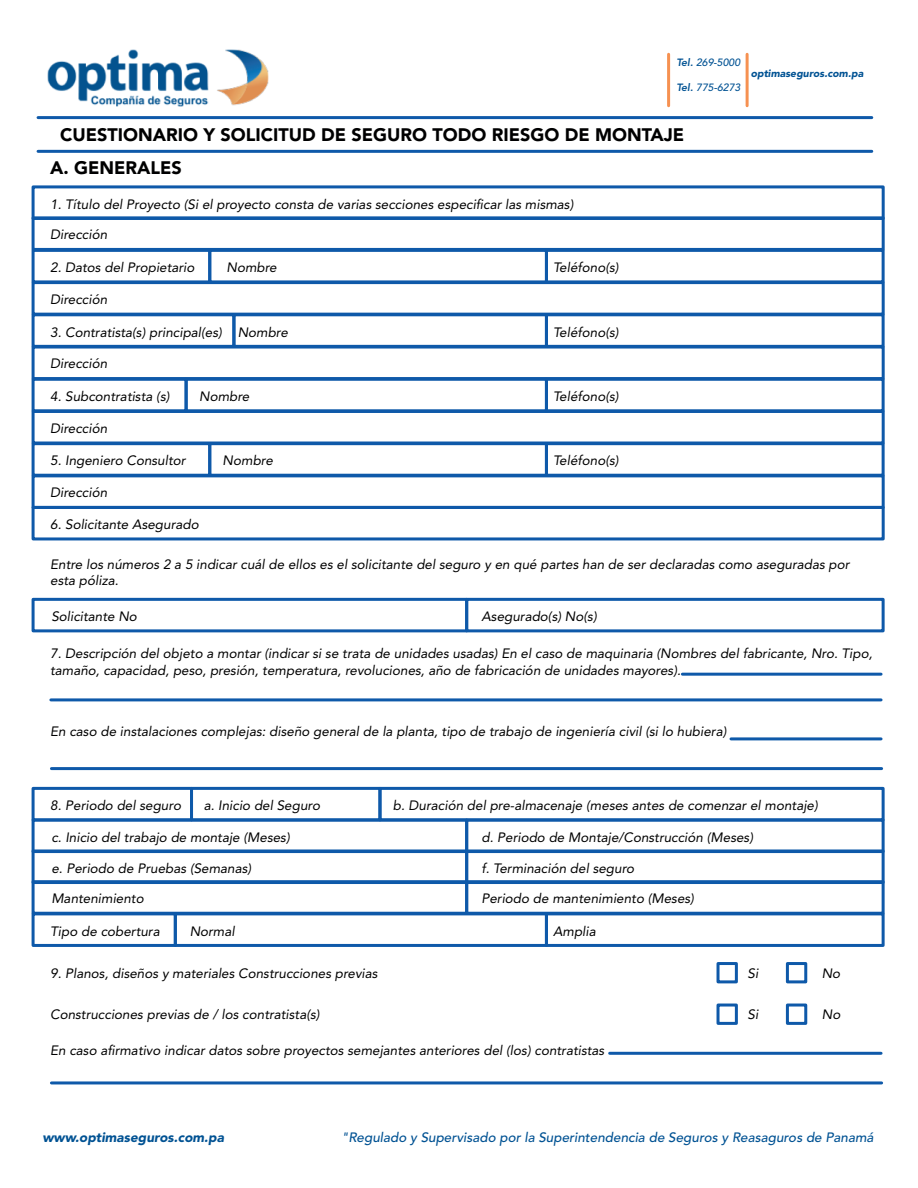
<style>
.page{position:relative;width:918px;height:1188px;background:#fff}
.page>*{position:absolute;margin:0;border:0;box-sizing:border-box;transform-origin:0 0}
.t1{font:900 18px/33.3px "Avenir LT Std";color:#000001}
.t2{font:italic 13.5px/16.2px "Avenir LT Std";color:#000001}
.t3{font:italic 500 13.5px "Avenir LT Std";color:#015293}
.t4{font:italic 900 13.5px "Avenir LT Std";color:#015293}
.t5{font:italic 500 10.5px "Avenir LT Std";color:#015293}
.t6{font:italic 900 10.5px "Avenir LT Std";color:#015293}
.s1{font-weight:800}
</style>
<div class="page">
<hr style="left:38px;top:116px;width:834px;height:3px;background:#0e59a9">
<hr style="left:38px;top:150px;width:834px;height:3px;background:#0e59a9">
<div style="left:32px;top:185px;width:853px;height:35px;border:3px solid #0e59a9"></div>
<div style="left:32px;top:216px;width:853px;height:35px;border:3px solid #0e59a9"></div>
<div style="left:32px;top:281px;width:853px;height:35px;border:3px solid #0e59a9"></div>
<div style="left:32px;top:506px;width:853px;height:34px;border:3px solid #0e59a9"></div>
<div style="left:32px;top:249px;width:179px;height:34px;border:3px solid #0e59a9"></div>
<div style="left:208px;top:249px;width:340px;height:34px;border:3px solid #0e59a9"></div>
<div style="left:545px;top:249px;width:340px;height:34px;border:3px solid #0e59a9"></div>
<div style="left:32px;top:346px;width:853px;height:34px;border:3px solid #0e59a9"></div>
<div style="left:32px;top:313px;width:203px;height:35px;border:3px solid #0e59a9"></div>
<div style="left:232px;top:313px;width:316px;height:35px;border:3px solid #0e59a9"></div>
<div style="left:545px;top:313px;width:340px;height:35px;border:3px solid #0e59a9"></div>
<div style="left:32px;top:410px;width:853px;height:35px;border:3px solid #0e59a9"></div>
<div style="left:32px;top:378px;width:156px;height:34px;border:3px solid #0e59a9"></div>
<div style="left:185px;top:378px;width:363px;height:34px;border:3px solid #0e59a9"></div>
<div style="left:545px;top:378px;width:340px;height:34px;border:3px solid #0e59a9"></div>
<div style="left:32px;top:474px;width:853px;height:35px;border:3px solid #0e59a9"></div>
<div style="left:32px;top:442px;width:179px;height:35px;border:3px solid #0e59a9"></div>
<div style="left:208px;top:442px;width:340px;height:35px;border:3px solid #0e59a9"></div>
<div style="left:545px;top:442px;width:340px;height:35px;border:3px solid #0e59a9"></div>
<div style="left:32px;top:912px;width:145px;height:35px;border:3px solid #0e59a9"></div>
<div style="left:174px;top:912px;width:374px;height:35px;border:3px solid #0e59a9"></div>
<div style="left:545px;top:912px;width:340px;height:35px;border:3px solid #0e59a9"></div>
<div style="left:32px;top:787px;width:161px;height:34px;border:3px solid #0e59a9"></div>
<div style="left:190px;top:787px;width:191px;height:34px;border:3px solid #0e59a9"></div>
<div style="left:378px;top:787px;width:507px;height:34px;border:3px solid #0e59a9"></div>
<div style="left:32px;top:598px;width:436px;height:34px;border:3px solid #0e59a9"></div>
<div style="left:465px;top:598px;width:420px;height:34px;border:3px solid #0e59a9"></div>
<div style="left:32px;top:819px;width:436px;height:34px;border:3px solid #0e59a9"></div>
<div style="left:465px;top:819px;width:420px;height:34px;border:3px solid #0e59a9"></div>
<div style="left:32px;top:849px;width:436px;height:35px;border:3px solid #0e59a9"></div>
<div style="left:465px;top:849px;width:420px;height:35px;border:3px solid #0e59a9"></div>
<div style="left:32px;top:880px;width:436px;height:35px;border:3px solid #0e59a9"></div>
<div style="left:465px;top:880px;width:420px;height:35px;border:3px solid #0e59a9"></div>
<hr style="left:667px;top:54px;width:3px;height:52px;background:#f69151">
<hr style="left:746px;top:54px;width:3px;height:52px;background:#f69151">
<hr style="left:682px;top:673px;width:199px;height:3px;background:#0e59a9">
<hr style="left:51px;top:698px;width:830px;height:3px;background:#0e59a9">
<hr style="left:731px;top:737px;width:150px;height:3px;background:#0e59a9">
<hr style="left:51px;top:767px;width:831px;height:3px;background:#0e59a9">
<hr style="left:610px;top:1052px;width:271px;height:3px;background:#0e59a9">
<hr style="left:51px;top:1081px;width:831px;height:3px;background:#0e59a9">
<div style="left:786px;top:962px;width:21px;height:21px;border:3px solid #0e59a9"></div>
<div style="left:786px;top:1004px;width:21px;height:21px;border:3px solid #0e59a9"></div>
<div style="left:717px;top:962px;width:21px;height:21px;border:3px solid #0e59a9"></div>
<div style="left:717px;top:1004px;width:21px;height:21px;border:3px solid #0e59a9"></div>
<img style="left:47px;top:49px;width:222px;height:58px">
<p class="t5" style="left:676px;top:56px;width:65px"><span class="s1">Tel.</span> 269-5000</p>
<p class="t5" style="left:676px;top:81px;width:66px"><span class="s1">Tel.</span> 775-6273</p>
<p class="t6" style="left:751px;top:67px;width:114px">optimaseguros.com.pa</p>
<h1 class="t1" style="left:50px;top:118px;width:635px;text-indent:10px">CUESTIONARIO Y SOLICITUD DE SEGURO TODO RIESGO DE MONTAJE<br>A. GENERALES</h1>
<p class="t2" style="left:50px;top:196px;width:525px">1. Título del Proyecto (Si el proyecto consta de varias secciones especificar las mismas)</p>
<p class="t2" style="left:50px;top:227px;width:59px">Dirección</p>
<p class="t2" style="left:50px;top:260px;width:146px">2. Datos del Propietario</p>
<p class="t2" style="left:226px;top:260px;width:52px">Nombre</p>
<p class="t2" style="left:553px;top:260px;width:67px">Teléfono(s)</p>
<p class="t2" style="left:50px;top:291px;width:59px">Dirección</p>
<p class="t2" style="left:50px;top:324px;width:239px">3. Contratista(s) principal(es) Nombre</p>
<p class="t2" style="left:553px;top:324px;width:67px">Teléfono(s)</p>
<p class="t2" style="left:50px;top:356px;width:59px">Dirección</p>
<p class="t2" style="left:50px;top:388px;width:121px">4. Subcontratista (s)</p>
<p class="t2" style="left:199px;top:388px;width:52px">Nombre</p>
<p class="t2" style="left:553px;top:388px;width:67px">Teléfono(s)</p>
<p class="t2" style="left:50px;top:420px;width:59px">Dirección</p>
<p class="t2" style="left:50px;top:453px;width:137px">5. Ingeniero Consultor</p>
<p class="t2" style="left:223px;top:453px;width:52px">Nombre</p>
<p class="t2" style="left:553px;top:453px;width:67px">Teléfono(s)</p>
<p class="t2" style="left:50px;top:485px;width:59px">Dirección</p>
<p class="t2" style="left:50px;top:517px;width:150px">6. Solicitante Asegurado</p>
<p class="t2" style="left:50px;top:556px;width:801px">Entre los números 2 a 5 indicar cuál de ellos es el solicitante del seguro y en qué partes han de ser declaradas como aseguradas por esta póliza.</p>
<p class="t2" style="left:51px;top:609px;width:87px">Solicitante No</p>
<p class="t2" style="left:481px;top:609px;width:117px">Asegurado(s) No(s)</p>
<p class="t2" style="left:50px;top:646px;width:824px">7. Descripción del objeto a montar (indicar si se trata de unidades usadas) En el caso de maquinaria (Nombres del fabricante, Nro. Tipo, tamaño, capacidad, peso, presión, temperatura, revoluciones, año de fabricación de unidades mayores).</p>
<p class="t2" style="left:50px;top:724px;width:678px">En caso de instalaciones complejas: diseño general de la planta, tipo de trabajo de ingeniería civil (si lo hubiera)</p>
<p class="t2" style="left:50px;top:798px;width:132px">8. Periodo del seguro</p>
<p class="t2" style="left:204px;top:798px;width:118px">a. Inicio del Seguro</p>
<p class="t2" style="left:393px;top:798px;width:426px">b. Duración del pre-almacenaje (meses antes de comenzar el montaje)</p>
<p class="t2" style="left:51px;top:829px;width:240px">c. Inicio del trabajo de montaje (Meses)</p>
<p class="t2" style="left:481px;top:829px;width:273px">d. Periodo de Montaje/Construcción (Meses)</p>
<p class="t2" style="left:51px;top:860px;width:201px">e. Periodo de Pruebas (Semanas)</p>
<p class="t2" style="left:481px;top:860px;width:154px">f. Terminación del seguro</p>
<p class="t2" style="left:51px;top:891px;width:94px">Mantenimiento</p>
<p class="t2" style="left:481px;top:891px;width:214px">Periodo de mantenimiento (Meses)</p>
<p class="t2" style="left:50px;top:923px;width:111px">Tipo de cobertura</p>
<p class="t2" style="left:190px;top:923px;width:47px">Normal</p>
<p class="t2" style="left:553px;top:923px;width:44px">Amplia</p>
<p class="t2" style="left:50px;top:965px;width:329px">9. Planos, diseños y materiales Construcciones previas</p>
<p class="t2" style="left:748px;top:965px;width:12px">Si</p>
<p class="t2" style="left:822px;top:965px;width:20px">No</p>
<p class="t2" style="left:50px;top:1007px;width:271px">Construcciones previas de / los contratista(s)</p>
<p class="t2" style="left:748px;top:1007px;width:12px">Si</p>
<p class="t2" style="left:822px;top:1007px;width:20px">No</p>
<p class="t2" style="left:50px;top:1042px;width:556px">En caso afirmativo indicar datos sobre proyectos semejantes anteriores del (los) contratistas</p>
<p class="t4" style="left:42px;top:1129px;width:183px">www.optimaseguros.com.pa</p>
<p class="t3" style="left:341px;top:1130px;width:534px">"Regulado y Supervisado por la Superintendencia de Seguros y Reasaguros de Panamá</p>
</div>
